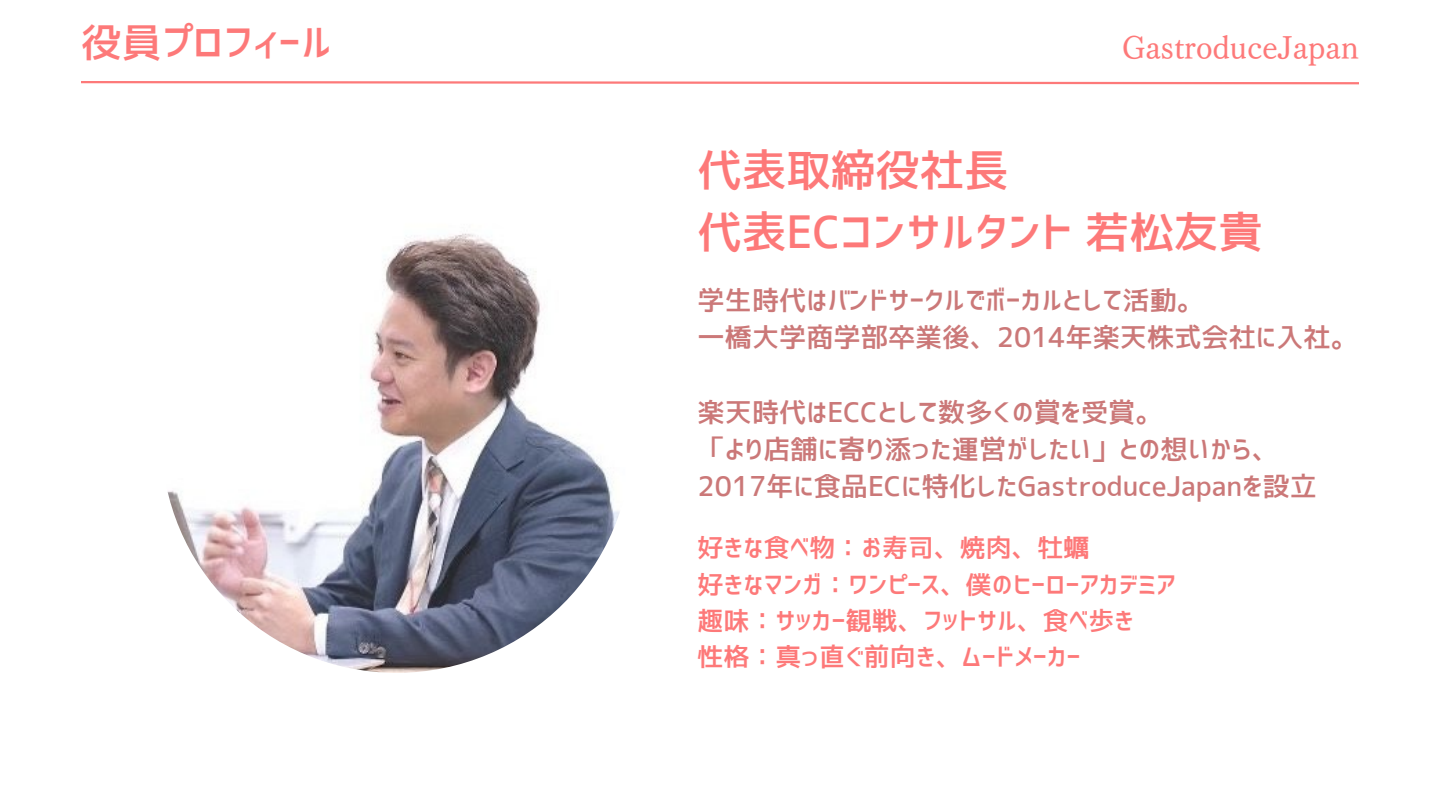
<style>
.page{position:relative;width:1440px;height:810px;background:#fff}
.page>*{position:absolute;margin:0;border:0;box-sizing:border-box;transform-origin:0 0}
.t1{font:44.4px "Corporate Logo Medium";color:#fd7979}
.t2{font:40.5px "Corporate Logo Medium";color:#fd7979}
.t3{font:30px "Canva UD Mincho Pr 6 N M";color:#fd7979}
.t4{font:27.15px "Corporate Logo Medium";color:#cb7878}
.t5{font:25.95px "Corporate Logo Medium";color:#fd7979}
</style>
<div class="page">
<svg style="left:81px;top:81px;width:1278px;height:4px"></svg>
<img style="left:161px;top:202px;width:471px;height:471px;border-radius:50%">
<p class="t2" style="left:81px;top:22px;width:253px">役員プロフィール</p>
<p class="t3" style="left:1122px;top:33px;width:238px">GastroduceJapan</p>
<p class="t1" style="left:698px;top:148px;width:313px">代表取締役社長</p>
<p class="t1" style="left:698px;top:210px;width:567px">代表ECコンサルタント 若松友貴</p>
<p class="t4" style="left:698px;top:287px;width:508px">学生時代はバンドサークルでボーカルとして活動。</p>
<p class="t4" style="left:698px;top:324px;width:662px">一橋大学商学部卒業後、2014年楽天株式会社に入社。</p>
<p class="t4" style="left:698px;top:398px;width:467px">楽天時代はECCとして数多くの賞を受賞。</p>
<p class="t4" style="left:698px;top:435px;width:583px">「より店舗に寄り添った運営がしたい」との想いから、</p>
<p class="t4" style="left:698px;top:472px;width:621px">2017年に食品ECに特化したGastroduceJapanを設立</p>
<p class="t5" style="left:698px;top:535px;width:393px">好きな食べ物：お寿司、焼肉、牡蠣</p>
<p class="t5" style="left:698px;top:571px;width:480px">好きなマンガ：ワンピース、僕のヒーローアカデミア</p>
<p class="t5" style="left:698px;top:607px;width:438px">趣味：サッカー観戦、フットサル、食べ歩き</p>
<p class="t5" style="left:698px;top:643px;width:385px">性格：真っ直ぐ前向き、ムードメーカー</p>
</div>
